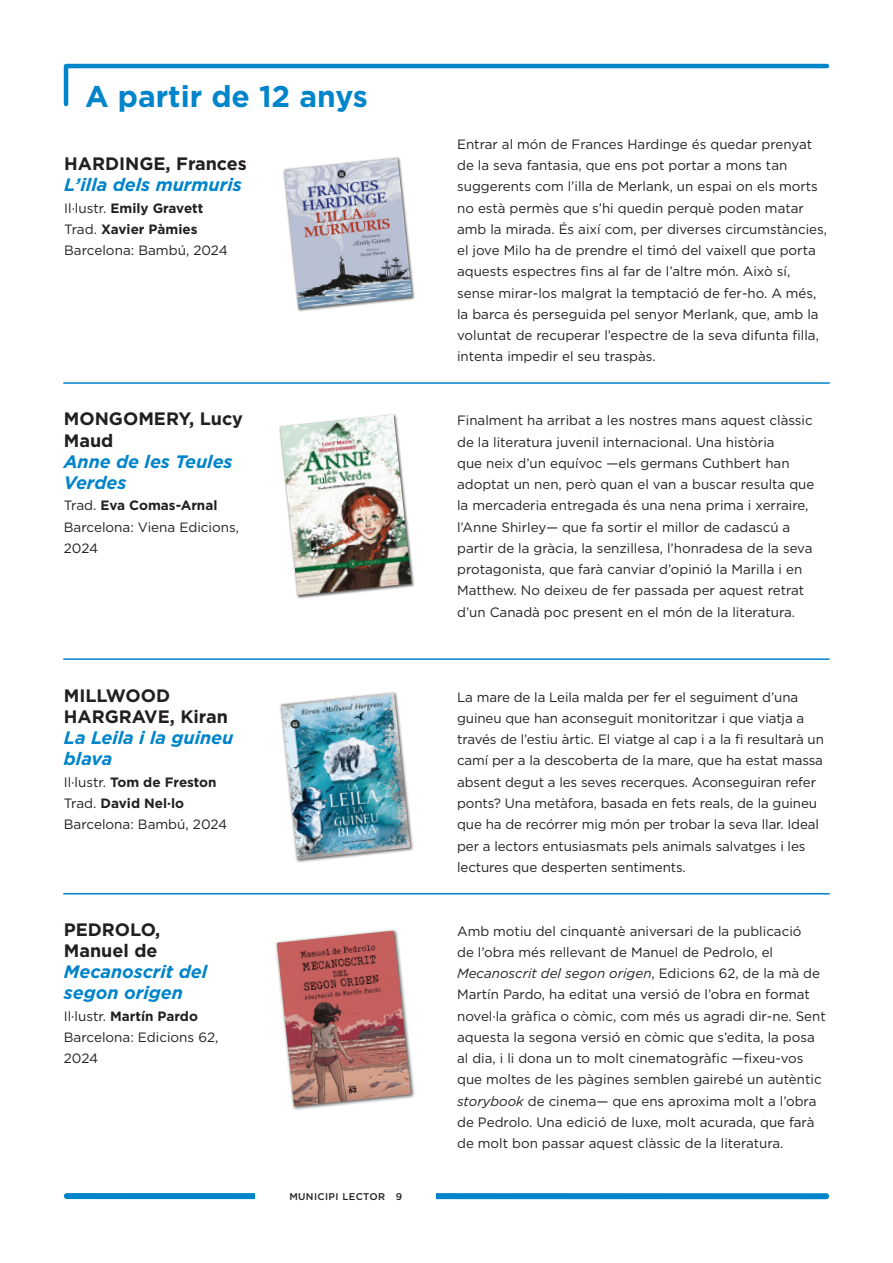
<style>
.page{position:relative;width:893px;height:1263px;background:#fff}
.page>*{position:absolute;margin:0;border:0;box-sizing:border-box;transform-origin:0 0}
.t1{font:700 30px "Gotham";color:#0084ca}
.autor{font:700 18px/21.3px "Gotham";color:#231f20}
.titol{font:italic 700 18px/21.3px "Gotham";color:#0084ca}
.autor-2{font:italic 700 18px/21.3px "Gotham";color:#0084ca}
.text2{font:13.5px/21.3px "Gotham";color:#231f20}
.titol-2{font:13.5px/21.3px "Gotham";color:#231f20}
.autor-3{font:700 13.5px "Gotham";color:#231f20}
.autor-4{font:13.5px/21.3px "Gotham";color:#231f20}
.dades{font:13.5px "Gotham";color:#231f20}
.titol-3{font:700 13.5px "Gotham";color:#231f20}
.t2{font:500 9.75px "Gotham";letter-spacing:.04em;color:#231f20}
.s1{font-weight:400}
.s2{font-weight:700}
.s3{font-style:italic}
</style>
<div class="page">
<hr style="left:64px;top:382px;width:765px;height:2px;background:#0084ca">
<hr style="left:64px;top:658px;width:765px;height:2px;background:#0084ca">
<hr style="left:64px;top:893px;width:765px;height:1px;background:#0084ca">
<div style="left:67px;top:1193px;width:759px;height:6px;background:#0084ca"></div>
<div style="left:256px;top:1192px;width:180px;height:8px;background:#fff"></div>
<svg style="left:63px;top:63px;width:767px;height:44px"></svg>
<div style="left:280px;top:691px;width:135px;height:172px;background:#231f20;opacity:.75"></div>
<img style="left:281px;top:693px;width:129px;height:166px">
<div style="left:275px;top:928px;width:141px;height:183px;background:#231f20;opacity:.75"></div>
<img style="left:277px;top:931px;width:134px;height:175px">
<div style="left:279px;top:413px;width:136px;height:186px;background:#231f20;opacity:.75"></div>
<img style="left:280px;top:415px;width:131px;height:180px">
<div style="left:283px;top:157px;width:132px;height:155px;background:#231f20;opacity:.75"></div>
<img style="left:284px;top:158px;width:128px;height:150px">
<p class="t1" style="left:85px;top:76px;width:284px">A partir de 12 anys</p>
<p class="autor" style="left:64px;top:153px;width:184px">HARDINGE, Frances</p>
<p class="autor-2" style="left:64px;top:174px;width:179px">L’illa dels murmuris</p>
<p class="autor-3" style="left:64px;top:199px;width:141px"><span class="s1">Il·lustr.</span> Emily Gravett</p>
<p class="autor-4" style="left:64px;top:218px;width:165px">Trad. <span class="s2">Xavier Pàmies<br></span>Barcelona: Bambú, 2024</p>
<p class="autor" style="left:64px;top:408px;width:181px">MONGOMERY, Lucy<br>Maud</p>
<p class="titol" style="left:64px;top:451px;width:170px">Anne de les Teules<br>Verdes</p>
<p class="titol-3" style="left:64px;top:497px;width:155px"><span class="s1">Trad.</span> Eva Comas-Arnal</p>
<p class="titol-2" style="left:64px;top:516px;width:177px">Barcelona: Viena Edicions,<br>2024</p>
<p class="autor" style="left:64px;top:684px;width:166px">MILLWOOD<br>HARGRAVE, Kiran</p>
<p class="autor-2" style="left:64px;top:727px;width:171px">La Leila i la guineu blava</p>
<p class="autor-3" style="left:64px;top:773px;width:154px"><span class="s1">Il·lustr.</span> Tom de Freston</p>
<p class="autor-3" style="left:64px;top:794px;width:122px"><span class="s1">Trad.</span> David Nel·lo</p>
<p class="dades" style="left:64px;top:816px;width:165px">Barcelona: Bambú, 2024</p>
<p class="autor" style="left:64px;top:918px;width:98px">PEDROLO,</p>
<p class="autor" style="left:64px;top:940px;width:95px">Manuel de</p>
<p class="titol" style="left:64px;top:961px;width:145px">Mecanoscrit del segon origen</p>
<p class="titol-2" style="left:64px;top:1005px;width:156px">Il·lustr. <span class="s2">Martín Pardo<br></span>Barcelona: Edicions 62,<br>2024</p>
<p class="t2" style="left:289px;top:1190px;width:114px">MUNICIPI LECTOR 9</p>
<p class="text2" style="left:457px;top:133px;width:371px">Entrar al món de Frances Hardinge és quedar prenyat de la seva fantasia, que ens pot portar a mons tan suggerents com l’illa de Merlank, un espai on els morts no està permès que s’hi quedin perquè poden matar amb la mirada. És així com, per diverses circumstàncies, el jove Milo ha de prendre el timó del vaixell que porta aquests espectres fins al far de l’altre món. Això sí, sense mirar-los malgrat la temptació de fer-ho. A més, la barca és perseguida pel senyor Merlank, que, amb la voluntat de recuperar l’espectre de la seva difunta filla, intenta impedir el seu traspàs.</p>
<p class="text2" style="left:457px;top:409px;width:359px">Finalment ha arribat a les nostres mans aquest clàssic de la literatura juvenil internacional. Una història<br>que neix d’un equívoc —els germans Cuthbert han adoptat un nen, però quan el van a buscar resulta que la mercaderia entregada és una nena prima i xerraire, l’Anne Shirley— que fa sortir el millor de cadascú a partir de la gràcia, la senzillesa, l’honradesa de la seva protagonista, que farà canviar d’opinió la Marilla i en Matthew. No deixeu de fer passada per aquest retrat d’un Canadà poc present en el món de la literatura.</p>
<p class="text2" style="left:457px;top:686px;width:368px">La mare de la Leila malda per fer el seguiment d’una guineu que han aconseguit monitoritzar i que viatja a través de l’estiu àrtic. El viatge al cap i a la fi resultarà un camí per a la descoberta de la mare, que ha estat massa absent degut a les seves recerques. Aconseguiran refer ponts? Una metàfora, basada en fets reals, de la guineu que ha de recórrer mig món per trobar la seva llar. Ideal per a lectors entusiasmats pels animals salvatges i les lectures que desperten sentiments.</p>
<p class="text2" style="left:457px;top:920px;width:370px">Amb motiu del cinquantè aniversari de la publicació<br>de l’obra més rellevant de Manuel de Pedrolo, el <span class="s3">Mecanoscrit del segon origen</span>, Edicions 62, de la mà de Martín Pardo, ha editat una versió de l’obra en format novel·la gràfica o còmic, com més us agradi dir-ne. Sent aquesta la segona versió en còmic que s’edita, la posa al dia, i li dona un to molt cinematogràfic —fixeu-vos que moltes de les pàgines semblen gairebé un autèntic <span class="s3">storybook</span> de cinema— que ens aproxima molt a l’obra de Pedrolo. Una edició de luxe, molt acurada, que farà de molt bon passar aquest clàssic de la literatura.</p>
</div>
